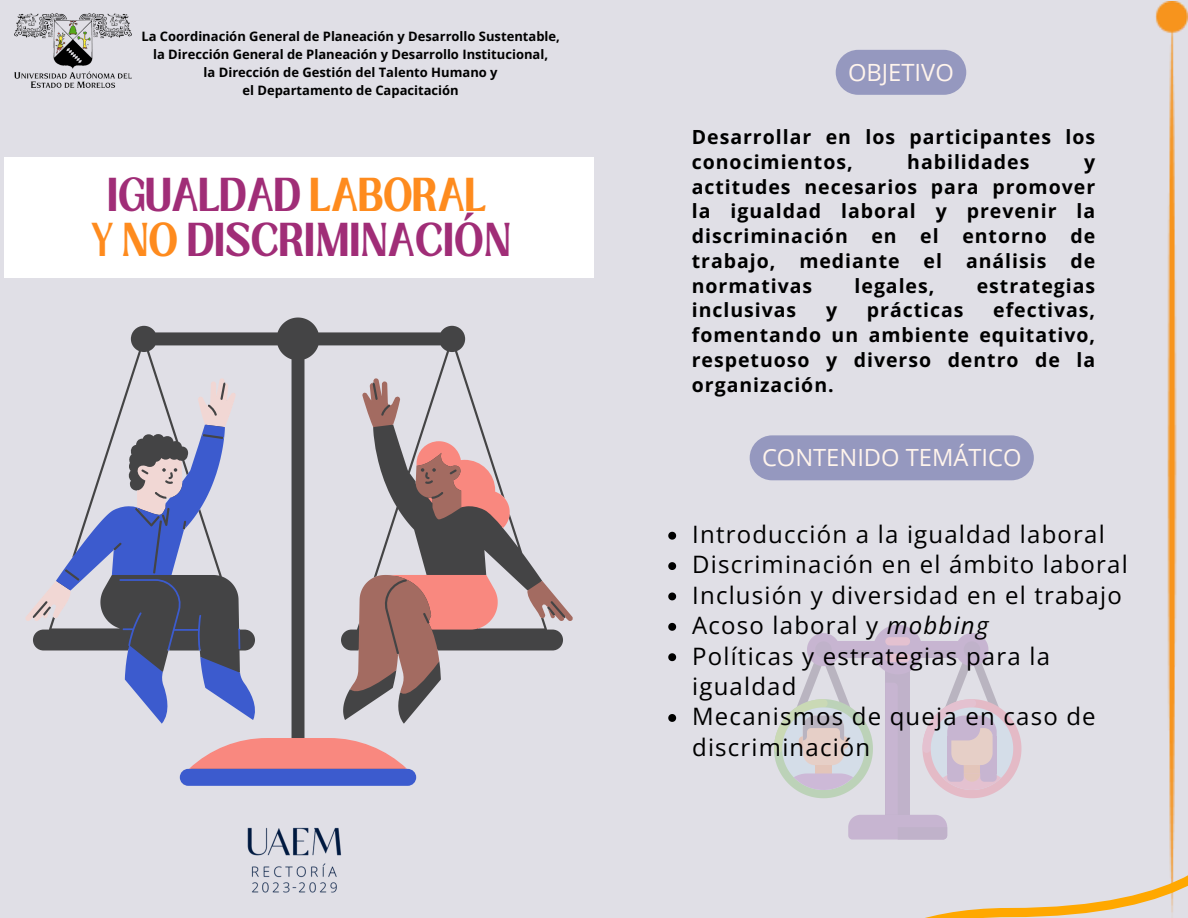
<style>
.page{position:relative;width:1188px;height:918px;background:#e0dfe6}
.page>*{position:absolute;margin:0;border:0;box-sizing:border-box;transform-origin:0 0}
.t1{font:700 36.45px/45px "Loubag";color:#a02d77;text-align:center}
.t2{font:24px/30.3px "Open Sans";letter-spacing:.05em;color:#000}
.t3{font:23.7px "Open Sans";color:#fff4ec}
.t4{font:700 19.5px/24.8px "Open Sans";letter-spacing:.05em;color:#000;text-align:justify}
.t5{font:700 13.05px "Open Sans";color:#000}
.s1{color:#fe8b1e}
.s2{font-weight:400;color:#fe8b1e}
.s3{font-style:italic}
</style>
<div class="page">
<img style="left:14px;top:13px;width:117px;height:74px">
<img style="left:247px;top:827px;width:95px;height:66px">
<div style="left:5px;top:158px;width:589px;height:120px;background:#fff"></div>
<svg style="left:774px;top:625px;width:247px;height:187px"></svg>
<div style="left:885px;top:637px;width:25px;height:8px;background:#e4c1d0;border-radius:4px"></div>
<div style="left:885px;top:654px;width:25px;height:8px;background:#e4c1d0;border-radius:4px"></div>
<img style="left:1155px;top:2px;width:33px;height:810px">
<svg style="left:848px;top:812px;width:340px;height:106px"></svg>
<svg style="left:33px;top:318px;width:433px;height:461px"></svg>
<svg style="left:416px;top:705px;width:50px;height:64px"></svg>
<svg style="left:350px;top:378px;width:223px;height:327px"></svg>
<svg style="left:26px;top:378px;width:210px;height:243px"></svg>
<svg style="left:56px;top:425px;width:360px;height:361px"></svg>
<svg style="left:836px;top:50px;width:130px;height:45px;background:#9a9dc1"></svg>
<div style="left:750px;top:435px;width:284px;height:45px;background:#9598bf"></div>
<svg style="left:668px;top:532px;width:8px;height:8px"></svg>
<svg style="left:668px;top:562px;width:8px;height:8px"></svg>
<svg style="left:668px;top:593px;width:8px;height:7px"></svg>
<svg style="left:668px;top:623px;width:8px;height:8px"></svg>
<svg style="left:668px;top:653px;width:8px;height:8px"></svg>
<svg style="left:668px;top:714px;width:8px;height:8px"></svg>
<p class="t5" style="left:141px;top:27px;width:420px">La Coordinación General de Planeación y Desarrollo Sustentable,</p>
<p class="t5" style="left:153px;top:45px;width:396px">la Dirección General de Planeación y Desarrollo Institucional,</p>
<p class="t5" style="left:204px;top:63px;width:296px">la Dirección de Gestión del Talento Humano y</p>
<p class="t5" style="left:242px;top:81px;width:218px">el Departamento de Capacitación</p>
<p class="t1" style="left:92px;top:173px;width:421px">IGUALDAD <span class="s1">LABORAL<br></span><span class="s2">Y</span> <span class="s1">NO</span> DISCRIMINACIÓN</p>
<h1 class="t3" style="left:848px;top:55px;width:107px">OBJETIVO</h1>
<p class="t4" style="left:692px;top:124px;width:405px">Desarrollar en los participantes los conocimientos,</p>
<p class="t4" style="left:907px;top:149px;width:124px">habilidades</p>
<p class="t4" style="left:692px;top:149px;width:405px;text-indent:392px">y actitudes necesarios para promover la igualdad laboral y prevenir la discriminación en el entorno de trabajo, mediante el análisis de normativas</p>
<p class="t4" style="left:855px;top:273px;width:81px">legales,</p>
<p class="t4" style="left:977px;top:273px;width:120px">estrategias</p>
<p class="t4" style="left:692px;top:297px;width:106px">inclusivas</p>
<p class="t4" style="left:826px;top:297px;width:13px">y</p>
<p class="t4" style="left:867px;top:297px;width:98px">prácticas</p>
<p class="t4" style="left:692px;top:297px;width:405px;text-indent:301px">efectivas, fomentando un ambiente equitativo, respetuoso y diverso dentro de la organización.</p>
<p class="t3" style="left:762px;top:441px;width:261px">CONTENIDO TEMÁTICO</p>
<p class="t2" style="left:692px;top:519px;width:414px">Introducción a la igualdad laboral</p>
<h2 class="t2" style="left:692px;top:549px;width:437px">Discriminación en el ámbito laboral</h2>
<h4 class="t2" style="left:692px;top:579px;width:431px">Inclusión y diversidad en el trabajo</h4>
<h2 class="t2" style="left:692px;top:610px;width:298px">Acoso laboral y <span class="s3">mobbing</span></h2>
<p class="t2" style="left:692px;top:640px;width:359px">Políticas y estrategias para la igualdad</p>
<p class="t2" style="left:692px;top:701px;width:405px">Mecanismos de queja en caso de discriminación</p>
</div>
